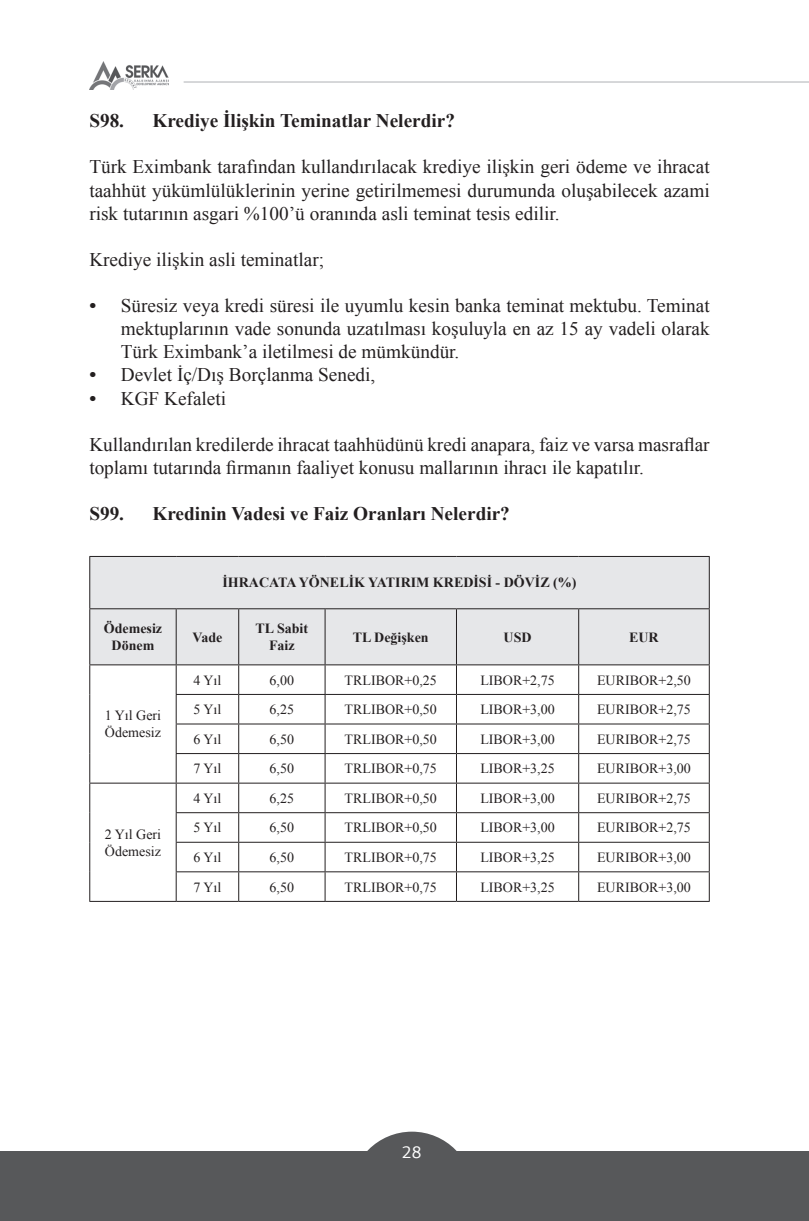
<style>
.page{position:relative;width:809px;height:1221px;background:#fff}
.page>*{position:absolute;margin:0;border:0;box-sizing:border-box;transform-origin:0 0}
.t1{font:19.25px/23.1px "Times New Roman";color:#231f20;text-align:justify}
.t2{font:700 19.25px "Times New Roman";color:#231f20}
.t3{font:17.5px "PF Agora Sans Pro";color:#fff}
.t4{font:14px/16.8px "Times New Roman";color:#231f20}
.t5{font:700 14px/16.8px "Times New Roman";color:#231f20;text-align:center}
.s1{font-weight:700}
</style>
<div class="page">
<svg style="left:549px;top:657px;width:161px;height:245px"></svg>
<div style="left:0;top:1151px;width:809px;height:69px;background:#57585a"></div>
<img style="left:89px;top:61px;width:79px;height:28px">
<div style="left:90px;top:557px;width:618px;height:107px;background:#e6e7e9"></div>
<hr style="left:89px;top:556px;width:87px;height:1px;background:#231f20">
<hr style="left:89px;top:557px;width:1px;height:51px;background:#231f20">
<hr style="left:176px;top:556px;width:63px;height:1px;background:#231f20">
<hr style="left:239px;top:556px;width:86px;height:1px;background:#231f20">
<hr style="left:325px;top:556px;width:131px;height:1px;background:#231f20">
<hr style="left:456px;top:556px;width:122px;height:1px;background:#231f20">
<hr style="left:578px;top:556px;width:131px;height:1px;background:#231f20">
<hr style="left:708px;top:557px;width:1px;height:51px;background:#231f20">
<hr style="left:89px;top:608px;width:87px;height:1px;background:#231f20">
<hr style="left:89px;top:609px;width:1px;height:55px;background:#231f20">
<hr style="left:176px;top:608px;width:63px;height:1px;background:#231f20">
<hr style="left:176px;top:609px;width:1px;height:55px;background:#231f20">
<hr style="left:239px;top:608px;width:86px;height:1px;background:#231f20">
<hr style="left:238px;top:609px;width:1px;height:55px;background:#231f20">
<hr style="left:325px;top:608px;width:131px;height:1px;background:#231f20">
<hr style="left:324px;top:609px;width:1px;height:55px;background:#231f20">
<hr style="left:456px;top:608px;width:122px;height:1px;background:#231f20">
<hr style="left:456px;top:609px;width:1px;height:55px;background:#231f20">
<hr style="left:578px;top:608px;width:131px;height:1px;background:#231f20">
<hr style="left:578px;top:609px;width:1px;height:55px;background:#231f20">
<hr style="left:708px;top:609px;width:1px;height:55px;background:#231f20">
<hr style="left:89px;top:664px;width:87px;height:1px;background:#231f20">
<svg style="left:89px;top:665px;width:1px;height:29px"></svg>
<hr style="left:176px;top:664px;width:63px;height:1px;background:#231f20">
<hr style="left:239px;top:664px;width:86px;height:1px;background:#231f20">
<hr style="left:325px;top:664px;width:131px;height:1px;background:#231f20">
<hr style="left:89px;top:694px;width:1px;height:30px;background:#231f20">
<hr style="left:176px;top:694px;width:63px;height:1px;background:#231f20">
<hr style="left:239px;top:694px;width:86px;height:1px;background:#231f20">
<hr style="left:325px;top:694px;width:131px;height:1px;background:#231f20">
<hr style="left:176px;top:723px;width:63px;height:1px;background:#231f20">
<hr style="left:239px;top:723px;width:86px;height:1px;background:#231f20">
<hr style="left:325px;top:723px;width:131px;height:1px;background:#231f20">
<hr style="left:176px;top:753px;width:63px;height:1px;background:#231f20">
<hr style="left:239px;top:753px;width:86px;height:1px;background:#231f20">
<hr style="left:325px;top:753px;width:131px;height:1px;background:#231f20">
<hr style="left:89px;top:782px;width:87px;height:1px;background:#231f20">
<svg style="left:89px;top:724px;width:1px;height:88px"></svg>
<hr style="left:176px;top:782px;width:63px;height:1px;background:#231f20">
<hr style="left:239px;top:782px;width:86px;height:1px;background:#231f20">
<hr style="left:325px;top:782px;width:131px;height:1px;background:#231f20">
<hr style="left:89px;top:812px;width:1px;height:30px;background:#231f20">
<svg style="left:89px;top:842px;width:1px;height:58px"></svg>
<hr style="left:456px;top:664px;width:122px;height:1px;background:#231f20">
<hr style="left:456px;top:694px;width:122px;height:1px;background:#231f20">
<hr style="left:456px;top:723px;width:122px;height:1px;background:#231f20">
<hr style="left:456px;top:753px;width:122px;height:1px;background:#231f20">
<hr style="left:456px;top:782px;width:122px;height:1px;background:#231f20">
<hr style="left:456px;top:812px;width:122px;height:1px;background:#231f20">
<hr style="left:578px;top:664px;width:131px;height:1px;background:#231f20">
<hr style="left:578px;top:694px;width:131px;height:1px;background:#231f20">
<hr style="left:578px;top:723px;width:131px;height:1px;background:#231f20">
<hr style="left:578px;top:753px;width:131px;height:1px;background:#231f20">
<hr style="left:578px;top:782px;width:131px;height:1px;background:#231f20">
<hr style="left:176px;top:812px;width:63px;height:1px;background:#231f20">
<hr style="left:239px;top:812px;width:86px;height:1px;background:#231f20">
<hr style="left:325px;top:812px;width:131px;height:1px;background:#231f20">
<hr style="left:578px;top:812px;width:131px;height:1px;background:#231f20">
<hr style="left:176px;top:841px;width:63px;height:1px;background:#231f20">
<hr style="left:239px;top:841px;width:86px;height:1px;background:#231f20">
<hr style="left:325px;top:841px;width:131px;height:1px;background:#231f20">
<hr style="left:456px;top:841px;width:122px;height:1px;background:#231f20">
<hr style="left:456px;top:871px;width:122px;height:1px;background:#231f20">
<hr style="left:456px;top:900px;width:122px;height:1px;background:#231f20">
<hr style="left:578px;top:841px;width:131px;height:1px;background:#231f20">
<hr style="left:176px;top:871px;width:63px;height:1px;background:#231f20">
<svg style="left:176px;top:665px;width:1px;height:235px"></svg>
<hr style="left:239px;top:871px;width:86px;height:1px;background:#231f20">
<svg style="left:238px;top:665px;width:1px;height:235px"></svg>
<hr style="left:325px;top:871px;width:131px;height:1px;background:#231f20">
<svg style="left:324px;top:665px;width:1px;height:235px"></svg>
<svg style="left:456px;top:665px;width:1px;height:235px"></svg>
<hr style="left:89px;top:900px;width:87px;height:1px;background:#231f20">
<hr style="left:176px;top:900px;width:63px;height:1px;background:#231f20">
<hr style="left:239px;top:900px;width:86px;height:1px;background:#231f20">
<hr style="left:325px;top:900px;width:131px;height:1px;background:#231f20">
<hr style="left:578px;top:871px;width:131px;height:1px;background:#231f20">
<svg style="left:578px;top:665px;width:1px;height:235px"></svg>
<svg style="left:708px;top:665px;width:1px;height:235px"></svg>
<hr style="left:578px;top:900px;width:131px;height:1px;background:#231f20">
<svg style="left:367px;top:1131px;width:90px;height:20px"></svg>
<hr style="left:184px;top:81px;width:625px;height:2px;background:#d1d2d4">
<p class="t2" style="left:89px;top:107px;width:36px">S98.</p>
<p class="t2" style="left:152px;top:107px;width:304px">Krediye İlişkin Teminatlar Nelerdir?</p>
<p class="t1" style="left:89px;top:155px;width:622px">Türk Eximbank tarafından kullandırılacak krediye ilişkin geri ödeme ve ihracat taahhüt yükümlülüklerinin yerine getirilmemesi durumunda oluşabilecek azami risk tutarının asgari %100’ü oranında asli teminat tesis edilir.</p>
<p class="t1" style="left:89px;top:247px;width:236px">Krediye ilişkin asli teminatlar;</p>
<p class="t1" style="left:121px;top:294px;width:590px;text-indent:-31px"><span class="s1">•</span> Süresiz veya kredi süresi ile uyumlu kesin banka teminat mektubu. Teminat mektuplarının vade sonunda uzatılması koşuluyla en az 15 ay vadeli olarak Türk Eximbank’a iletilmesi de mümkündür.</p>
<p class="t1" style="left:89px;top:363px;width:287px"><span class="s1">•</span> Devlet İç/Dış Borçlanma Senedi,</p>
<p class="t1" style="left:89px;top:386px;width:138px"><span class="s1">•</span> KGF Kefaleti</p>
<p class="t1" style="left:89px;top:432px;width:622px">Kullandırılan kredilerde ihracat taahhüdünü kredi anapara, faiz ve varsa masraflar toplamı tutarında firmanın faaliyet konusu mallarının ihracı ile kapatılır.</p>
<p class="t2" style="left:89px;top:500px;width:36px">S99.</p>
<p class="t2" style="left:152px;top:500px;width:359px">Kredinin Vadesi ve Faiz Oranları Nelerdir?</p>
<p class="t5" style="left:222px;top:574px;width:355px">İHRACATA YÖNELİK YATIRIM KREDİSİ - DÖVİZ (%)</p>
<p class="t5" style="left:104px;top:619px;width:60px">Ödemesiz<br>Dönem</p>
<p class="t5" style="left:192px;top:628px;width:31px">Vade</p>
<p class="t5" style="left:255px;top:619px;width:54px">TL Sabit<br>Faiz</p>
<p class="t5" style="left:353px;top:628px;width:77px">TL Değişken</p>
<p class="t5" style="left:503px;top:628px;width:29px">USD</p>
<p class="t5" style="left:629px;top:628px;width:31px">EUR</p>
<p class="t4" style="left:105px;top:707px;width:58px">1 Yıl Geri<br>Ödemesiz</p>
<p class="t4" style="left:105px;top:825px;width:58px">2 Yıl Geri<br>Ödemesiz</p>
<p class="t4" style="left:193px;top:671px;width:29px">4 Yıl</p>
<p class="t4" style="left:270px;top:671px;width:26px">6,00</p>
<p class="t4" style="left:344px;top:671px;width:94px">TRLIBOR+0,25</p>
<p class="t4" style="left:480px;top:671px;width:76px">LIBOR+2,75</p>
<p class="t4" style="left:597px;top:671px;width:95px">EURIBOR+2,50</p>
<p class="t4" style="left:193px;top:700px;width:29px">5 Yıl</p>
<p class="t4" style="left:270px;top:700px;width:26px">6,25</p>
<p class="t4" style="left:344px;top:700px;width:94px">TRLIBOR+0,50</p>
<p class="t4" style="left:480px;top:700px;width:76px">LIBOR+3,00</p>
<p class="t4" style="left:597px;top:700px;width:95px">EURIBOR+2,75</p>
<p class="t4" style="left:193px;top:730px;width:29px">6 Yıl</p>
<p class="t4" style="left:270px;top:730px;width:26px">6,50</p>
<p class="t4" style="left:344px;top:730px;width:94px">TRLIBOR+0,50</p>
<p class="t4" style="left:480px;top:730px;width:76px">LIBOR+3,00</p>
<p class="t4" style="left:597px;top:730px;width:95px">EURIBOR+2,75</p>
<p class="t4" style="left:193px;top:759px;width:29px">7 Yıl</p>
<p class="t4" style="left:270px;top:759px;width:26px">6,50</p>
<p class="t4" style="left:344px;top:759px;width:94px">TRLIBOR+0,75</p>
<p class="t4" style="left:480px;top:759px;width:76px">LIBOR+3,25</p>
<p class="t4" style="left:597px;top:759px;width:95px">EURIBOR+3,00</p>
<p class="t4" style="left:193px;top:789px;width:29px">4 Yıl</p>
<p class="t4" style="left:270px;top:789px;width:26px">6,25</p>
<p class="t4" style="left:344px;top:789px;width:94px">TRLIBOR+0,50</p>
<p class="t4" style="left:480px;top:789px;width:76px">LIBOR+3,00</p>
<p class="t4" style="left:597px;top:789px;width:95px">EURIBOR+2,75</p>
<p class="t4" style="left:193px;top:819px;width:29px">5 Yıl</p>
<p class="t4" style="left:270px;top:819px;width:26px">6,50</p>
<p class="t4" style="left:344px;top:819px;width:94px">TRLIBOR+0,50</p>
<p class="t4" style="left:480px;top:819px;width:76px">LIBOR+3,00</p>
<p class="t4" style="left:597px;top:819px;width:95px">EURIBOR+2,75</p>
<p class="t4" style="left:193px;top:848px;width:29px">6 Yıl</p>
<p class="t4" style="left:270px;top:848px;width:26px">6,50</p>
<p class="t4" style="left:344px;top:848px;width:94px">TRLIBOR+0,75</p>
<p class="t4" style="left:480px;top:848px;width:76px">LIBOR+3,25</p>
<p class="t4" style="left:597px;top:848px;width:95px">EURIBOR+3,00</p>
<p class="t4" style="left:193px;top:878px;width:29px">7 Yıl</p>
<p class="t4" style="left:270px;top:878px;width:26px">6,50</p>
<p class="t4" style="left:344px;top:878px;width:94px">TRLIBOR+0,75</p>
<p class="t4" style="left:480px;top:878px;width:76px">LIBOR+3,25</p>
<p class="t4" style="left:597px;top:878px;width:95px">EURIBOR+3,00</p>
<p class="t3" style="left:402px;top:1141px;width:21px">28</p>
</div>
